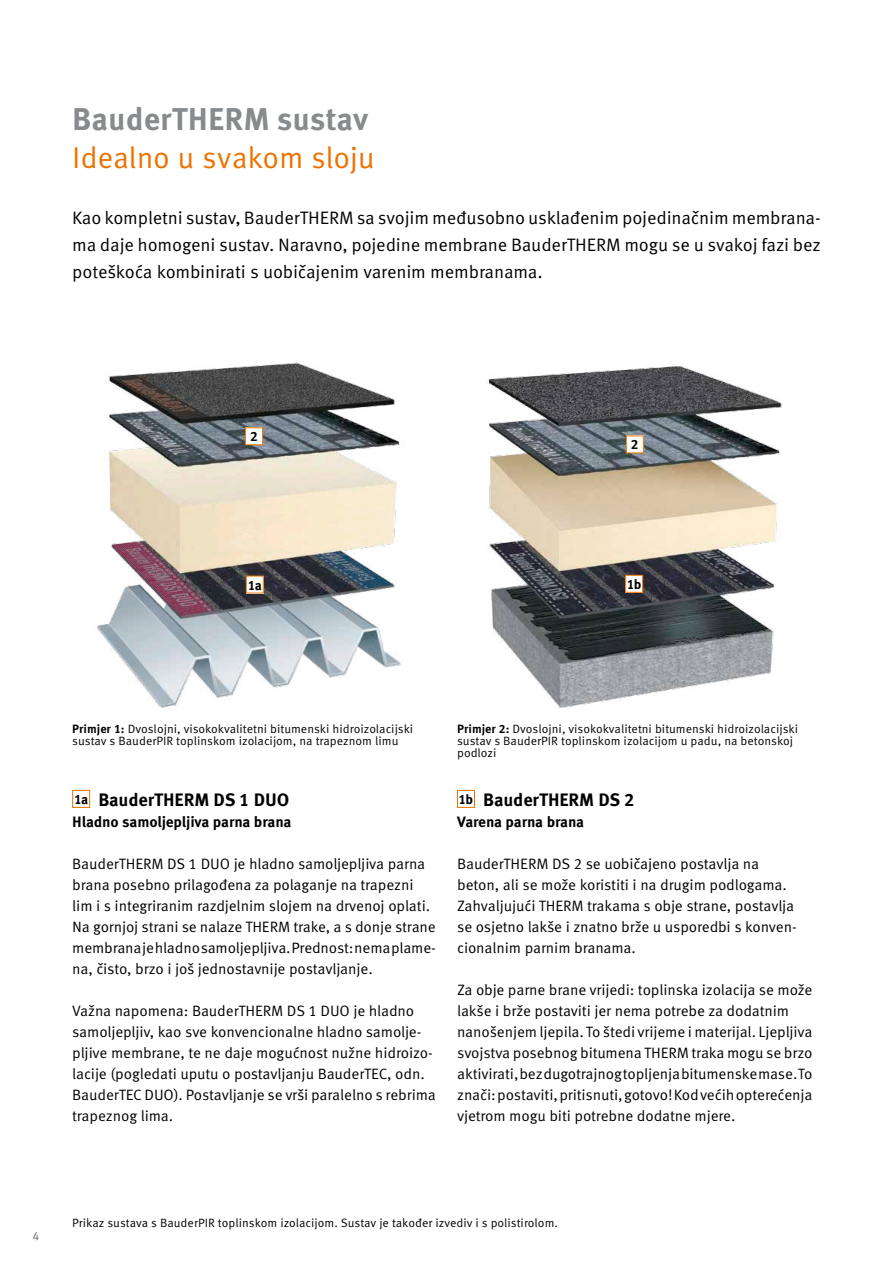
<style>
.page{position:relative;width:893px;height:1263px;background:#fff}
.page>*{position:absolute;margin:0;border:0;box-sizing:border-box;transform-origin:0 0}
.t1{font:700 31.5px "Meta Correspondence Pro";color:#878b8e}
.t2{font:30px "Meta Correspondence Pro";letter-spacing:-.01em;color:#ed7201}
.t3{font:18px/27px "Meta Correspondence Pro";letter-spacing:-.01em;color:#000;text-align:justify}
.t4{font:700 18px "Meta Correspondence Pro";letter-spacing:-.01em;color:#000}
.t5{font:15px/21px "Meta Correspondence Pro";letter-spacing:-.01em;color:#000}
.t6{font:700 15px "Meta Correspondence Pro";letter-spacing:-.015em;color:#000}
.t7{font:700 13.5px "Meta Correspondence Pro";color:#000}
.t8{font:12px/12px "Meta Correspondence Pro";color:#000}
.t9{font:12px "Meta Correspondence Pro";color:#676b6e}
.s1{font-weight:700}
.s2{font-size:13.5px}
</style>
<div class="page">
<img style="left:487px;top:366px;width:295px;height:343px">
<img style="left:97px;top:362px;width:304px;height:346px">
<div style="left:457px;top:790px;width:18px;height:18px;border:1px solid #ed7201"></div>
<div style="left:72px;top:790px;width:18px;height:18px;border:1px solid #ed7201"></div>
<div style="left:246px;top:428px;width:17px;height:17px;background:#fff"></div>
<div style="left:245px;top:427px;width:18px;height:18px;border:1px solid #ed7201"></div>
<div style="left:626px;top:436px;width:17px;height:17px;background:#fff"></div>
<div style="left:626px;top:435px;width:18px;height:18px;border:1px solid #ed7201"></div>
<div style="left:246px;top:576px;width:17px;height:17px;background:#fff"></div>
<div style="left:246px;top:576px;width:18px;height:17px;border:1px solid #ed7201"></div>
<div style="left:626px;top:575px;width:17px;height:17px;background:#fff"></div>
<div style="left:625px;top:575px;width:18px;height:18px;border:1px solid #ed7201"></div>
<h1 class="t1" style="left:72px;top:94px;width:297px">BauderTHERM sustav</h1>
<h2 class="t2" style="left:72px;top:134px;width:304px">Idealno u svakom sloju</h2>
<p class="t3" style="left:72px;top:203px;width:750px">Kao kompletni sustav, BauderTHERM sa svojim međusobno usklađenim pojedinačnim membrana&shy;ma daje homogeni sustav. Naravno, pojedine membrane BauderTHERM mogu se u svakoj fazi bez poteškoća kombinirati s uobičajenim varenim membranama.</p>
<p class="t7" style="left:250px;top:426px;width:9px">2</p>
<p class="t7" style="left:631px;top:434px;width:9px">2</p>
<p class="t7" style="left:248px;top:574px;width:16px">1a</p>
<p class="t7" style="left:627px;top:574px;width:16px">1b</p>
<p class="t8" style="left:72px;top:722px;width:342px"><span class="s1">Primjer 1:</span> Dvoslojni, visokokvalitetni bitumenski hidroizolacijski sustav s BauderPIR toplinskom izolacijom, na trapeznom limu</p>
<p class="t4" style="left:74px;top:785px;width:217px"><span class="s2">1a</span> BauderTHERM DS 1 DUO</p>
<p class="t6" style="left:72px;top:810px;width:221px">Hladno samoljepljiva parna brana</p>
<p class="t5" style="left:72px;top:852px;width:365px">BauderTHERM DS 1 DUO je hladno samoljepljiva parna brana posebno prilagođena za polaganje na trapezni lim i s integriranim razdjelnim slojem na drvenoj oplati.<br>Na gornjoj strani se nalaze THERM trake, a s donje strane membrana je hladno samoljepljiva. Prednost: nema plame&shy;na, čisto, brzo i još jednostavnije postavljanje.</p>
<p class="t5" style="left:72px;top:999px;width:365px">Važna napomena: BauderTHERM DS 1 DUO je hladno samoljepljiv, kao sve konvencionalne hladno samolje&shy;pljive membrane, te ne daje mogućnost nužne hidroizo&shy;lacije (pogledati uputu o postavljanju BauderTEC, odn.<br>BauderTEC DUO). Postavljanje se vrši paralelno s rebrima trapeznog lima.</p>
<p class="t8" style="left:457px;top:722px;width:342px"><span class="s1">Primjer 2:</span> Dvoslojni, visokokvalitetni bitumenski hidroizolacijski sustav s BauderPIR toplinskom izolacijom u padu, na betonskoj podlozi</p>
<p class="t4" style="left:459px;top:785px;width:177px"><span class="s2">1b</span> BauderTHERM DS 2</p>
<p class="t6" style="left:457px;top:810px;width:129px">Varena parna brana</p>
<p class="t5" style="left:457px;top:852px;width:341px">BauderTHERM DS 2 se uobičajeno postavlja na beton, ali se može koristiti i na drugim podlogama.<br>Zahvaljujući THERM trakama s obje strane, postavlja se osjetno lakše i znatno brže u usporedbi s konven&shy;cionalnim parnim branama.</p>
<p class="t5" style="left:457px;top:978px;width:357px">Za obje parne brane vrijedi: toplinska izolacija se može lakše i brže postaviti jer nema potrebe za dodatnim nanošenjem ljepila. To štedi vrijeme i materijal. Ljepljiva svojstva posebnog bitumena THERM traka mogu se brzo aktivirati, bez dugotrajnog topljenja bitumenske mase. To znači: postaviti, pritisnuti, gotovo! Kod većih opterećenja vjetrom mogu biti potrebne dodatne mjere.</p>
<p class="t9" style="left:33px;top:1226px;width:8px">4</p>
<p class="t8" style="left:72px;top:1216px;width:487px">Prikaz sustava s BauderPIR toplinskom izolacijom. Sustav je također izvediv i s polistirolom.</p>
</div>
